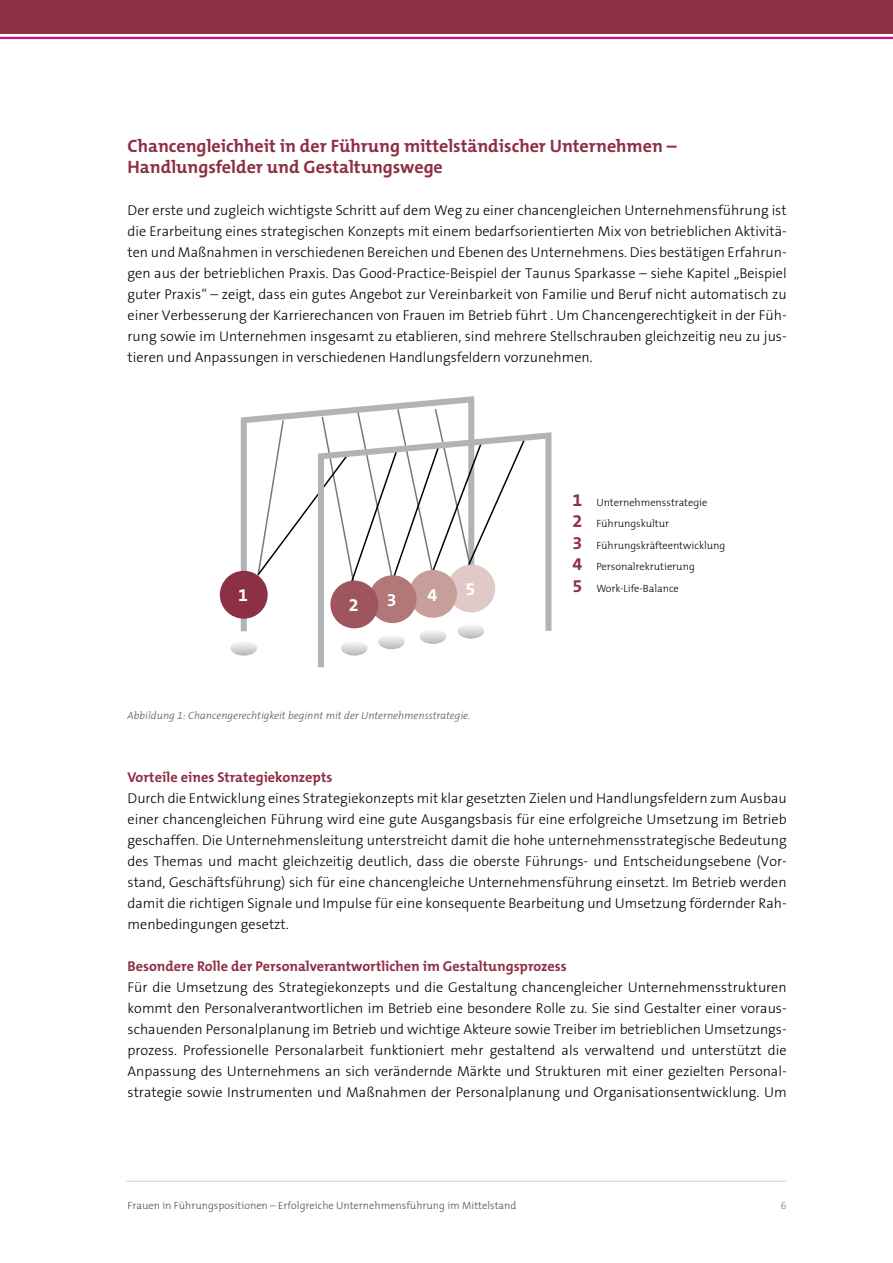
<style>
.page{position:relative;width:893px;height:1263px;background:#fff}
.page>*{position:absolute;margin:0;border:0;box-sizing:border-box;transform-origin:0 0}
.subline_1{font:700 18px/21px "The Mix B W7";color:#8d2f45}
.t1{font:700 18px "The Mix B W7";color:#fff}
.copy_blocksatz_9_5pt{font:300 14.25px/21px "The Sans Os F";color:#000;text-align:justify}
.subline_1_1{font:700 14.25px "The Mix B W7";color:#8d2f45}
.t2{font:300 10.5px/21.6px "The Mix B W3";color:#000}
.t3{font:300 10.5px "The Mix B W3";color:#4d4d4f}
.quelle_P{font:italic 300 10.5px "The Mix B W3";color:#58595b}
.t4{font:300 10.5px "The Mix B W3";color:#77787b}
.s1{font-family:"The Mix B W7";font-weight:700;font-size:18px;color:#8d2f45}
</style>
<div class="page">
<hr style="left:126px;top:1180px;width:660px;height:2px;background:#cfd1d2">
<div style="left:0;top:0;width:893px;height:34px;background:#8d2f45"></div>
<hr style="left:0;top:37px;width:893px;height:2px;background:#d70b8c">
<svg style="left:238px;top:396px;width:237px;height:236px"></svg>
<div style="left:220px;top:571px;width:48px;height:48px;background:#8d2f45;border-radius:50%"></div>
<svg style="left:256px;top:407px;width:219px;height:181px"></svg>
<svg style="left:315px;top:429px;width:237px;height:239px"></svg>
<div style="left:447px;top:565px;width:48px;height:47px;background:#e0c9c7;border-radius:50%"></div>
<div style="left:409px;top:570px;width:48px;height:48px;background:#c89e9b;border-radius:50%"></div>
<div style="left:369px;top:575px;width:47px;height:48px;background:#b27878;border-radius:50%"></div>
<div style="left:330px;top:580px;width:48px;height:48px;background:#9e555d;border-radius:50%"></div>
<svg style="left:458px;top:623px;width:26px;height:16px"></svg>
<svg style="left:420px;top:629px;width:26px;height:15px"></svg>
<svg style="left:378px;top:634px;width:27px;height:15px"></svg>
<svg style="left:341px;top:640px;width:27px;height:16px"></svg>
<svg style="left:230px;top:640px;width:27px;height:16px"></svg>
<p class="subline_1" style="left:128px;top:136px;width:551px">Chancengleichheit in der Führung mittelständischer Unternehmen –<br>Handlungsfelder und Gestaltungswege</p>
<p class="copy_blocksatz_9_5pt" style="left:128px;top:200px;width:661px">Der erste und zugleich wichtigste Schritt auf dem Weg zu einer chancengleichen Unternehmensführung ist die Erarbeitung eines strategischen Konzepts mit einem bedarfsorientierten Mix von betrieblichen Aktivitä&shy;ten und Maßnahmen in verschiedenen Bereichen und Ebenen des Unternehmens. Dies bestätigen Erfahrun&shy;gen aus der betrieblichen Praxis. Das Good-Practice-Beispiel der Taunus Sparkasse – siehe Kapitel „Beispiel guter Praxis“ – zeigt, dass ein gutes Angebot zur Vereinbarkeit von Familie und Beruf nicht automatisch zu einer Verbesserung der Karrierechancen von Frauen im Betrieb führt . Um Chancengerechtigkeit in der Füh&shy;rung sowie im Unternehmen insgesamt zu etablieren, sind mehrere Stellschrauben gleichzeitig neu zu jus&shy;tieren und Anpassungen in verschiedenen Handlungsfeldern vorzunehmen.</p>
<p class="t1" style="left:238px;top:584px;width:11px">1</p>
<p class="t1" style="left:349px;top:593px;width:11px">2</p>
<p class="t1" style="left:387px;top:588px;width:11px">3</p>
<p class="t1" style="left:427px;top:583px;width:11px">4</p>
<p class="t1" style="left:466px;top:577px;width:11px">5</p>
<p class="quelle_P" style="left:128px;top:710px;width:344px">Abbildung 1: Chancengerechtigkeit beginnt mit der Unternehmensstrategie.</p>
<p class="t2" style="left:572px;top:491px;width:155px"><span class="s1">1</span> Unternehmensstrategie<br><span class="s1">2</span> Führungskultur<br><span class="s1">3</span> Führungskräfteentwicklung<br><span class="s1">4</span> Personalrekrutierung<br><span class="s1">5</span> Work-Life-Balance</p>
<p class="subline_1_1" style="left:128px;top:768px;width:206px">Vorteile eines Strategiekonzepts</p>
<p class="copy_blocksatz_9_5pt" style="left:128px;top:788px;width:661px">Durch die Entwicklung eines Strategiekonzepts mit klar gesetzten Zielen und Handlungsfeldern zum Ausbau einer chancengleichen Führung wird eine gute Ausgangsbasis für eine erfolgreiche Umsetzung im Betrieb geschaffen. Die Unternehmensleitung unterstreicht damit die hohe unternehmensstrategische Bedeutung des Themas und macht gleichzeitig deutlich, dass die oberste Führungs- und Entscheidungsebene (Vor&shy;stand, Geschäftsführung) sich für eine chancengleiche Unternehmensführung einsetzt. Im Betrieb werden damit die richtigen Signale und Impulse für eine konsequente Bearbeitung und Umsetzung fördernder Rah&shy;menbedingungen gesetzt.</p>
<p class="subline_1_1" style="left:128px;top:957px;width:441px">Besondere Rolle der Personalverantwortlichen im Gestaltungsprozess</p>
<p class="copy_blocksatz_9_5pt" style="left:128px;top:977px;width:661px">Für die Umsetzung des Strategiekonzepts und die Gestaltung chancengleicher Unternehmensstrukturen kommt den Personalverantwortlichen im Betrieb eine besondere Rolle zu. Sie sind Gestalter einer voraus&shy;schauenden Personalplanung im Betrieb und wichtige Akteure sowie Treiber im betrieblichen Umsetzungs&shy;prozess. Professionelle Personalarbeit funktioniert mehr gestaltend als verwaltend und unterstützt die Anpassung des Unternehmens an sich verändernde Märkte und Strukturen mit einer gezielten Personal&shy;strategie sowie Instrumenten und Maßnahmen der Personalplanung und Organisationsentwicklung. Um</p>
<p class="t3" style="left:128px;top:1198px;width:390px">Frauen in Führungspositionen – Erfolgreiche Unternehmensführung im Mittelstand</p>
<p class="t4" style="left:781px;top:1198px;width:7px">6</p>
</div>
